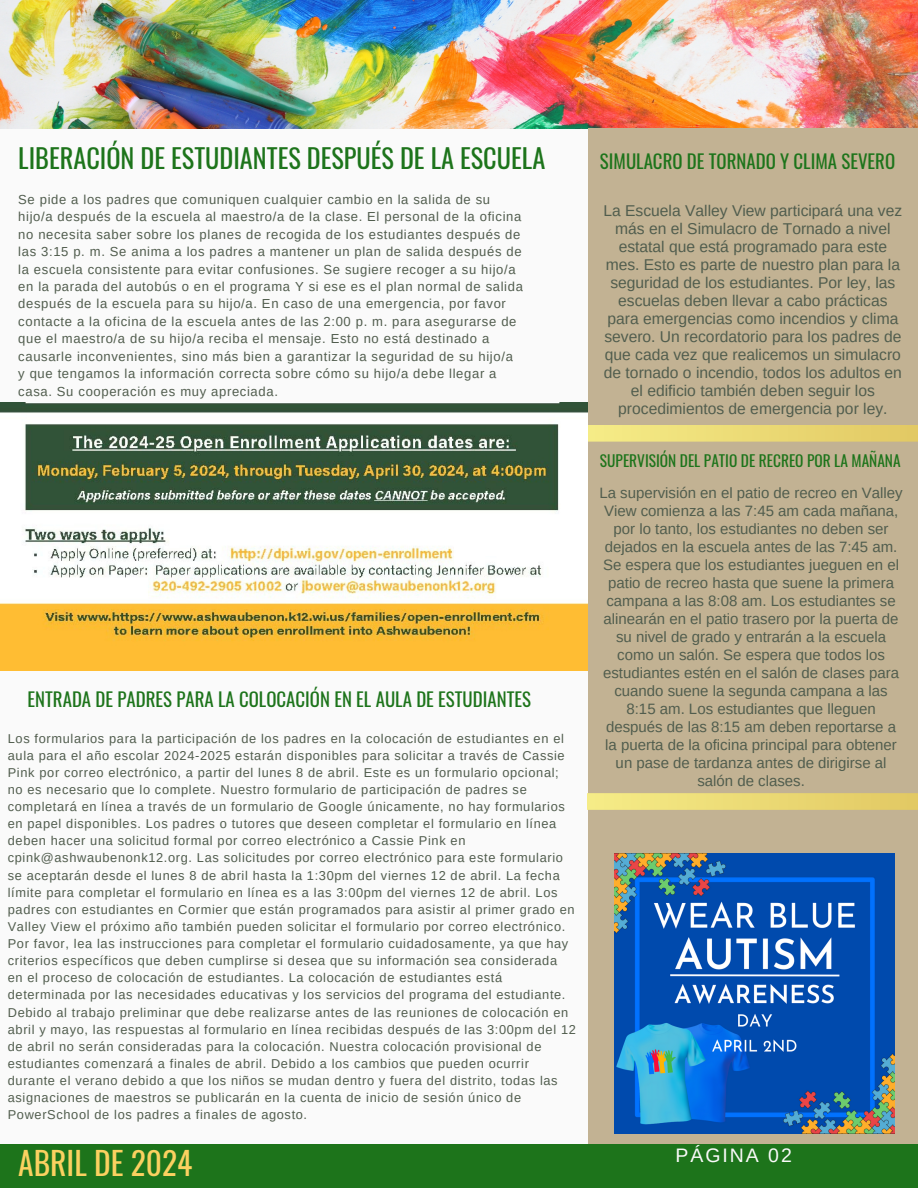
<style>
.page{position:relative;width:918px;height:1188px;background:#fafafa}
.page>*{position:absolute;margin:0;border:0;box-sizing:border-box;transform-origin:0 0}
.t1{font:31.5px "Oswald";color:#fbd160}
.t2{font:26.4px "Oswald";color:#1d741b}
.t3{font:19.5px "Arimo";letter-spacing:.1em;color:#fafafa}
.t4{font:18.9px "Oswald";color:#1d741b}
.t5{font:15.6px/18px "Arimo";color:#515d4e;text-align:center}
.t6{font:15.45px "Oswald";color:#1d741b}
.t7{font:15px/18px "Arimo";color:#515d4e;text-align:center}
.t8{font:13.05px/17.4px "Arimo";letter-spacing:.05em;color:#515d4e}
.t9{font:12.75px/17.1px "Arimo";letter-spacing:.05em;color:#515d4e}
</style>
<div class="page">
<div style="left:0;top:1144px;width:918px;height:44px;background:#1d741b"></div>
<img style="left:0;top:0;width:918px;height:128px">
<div style="left:588px;top:128px;width:330px;height:1016px;background:#c2b293"></div>
<img style="left:588px;top:426px;width:330px;height:383px">
<img style="left:0;top:403px;width:588px;height:267px">
<img style="left:614px;top:854px;width:280px;height:280px">
<p class="t2" style="left:18px;top:138px;width:529px">LIBERACIÓN DE ESTUDIANTES DESPUÉS DE LA ESCUELA</p>
<h2 class="t8" style="left:18px;top:191px;width:506px">Se pide a los padres que comuniquen cualquier cambio en la salida de su hijo/a después de la escuela al maestro/a de la clase. El personal de la oficina no necesita saber sobre los planes de recogida de los estudiantes después de las 3:15 p. m. Se anima a los padres a mantener un plan de salida después de la escuela consistente para evitar confusiones. Se sugiere recoger a su hijo/a en la parada del autobús o en el programa Y si ese es el plan normal de salida después de la escuela para su hijo/a. En caso de una emergencia, por favor contacte a la oficina de la escuela antes de las 2:00 p. m. para asegurarse de que el maestro/a de su hijo/a reciba el mensaje. Esto no está destinado a causarle inconvenientes, sino más bien a garantizar la seguridad de su hijo/a<br>y que tengamos la información correcta sobre cómo su hijo/a debe llegar a casa. Su cooperación es muy apreciada.</h2>
<h3 class="t4" style="left:28px;top:684px;width:505px">ENTRADA DE PADRES PARA LA COLOCACIÓN EN EL AULA DE ESTUDIANTES</h3>
<p class="t9" style="left:8px;top:730px;width:570px">Los formularios para la participación de los padres en la colocación de estudiantes en el aula para el año escolar 2024-2025 estarán disponibles para solicitar a través de Cassie Pink por correo electrónico, a partir del lunes 8 de abril. Este es un formulario opcional; no es necesario que lo complete. Nuestro formulario de participación de padres se completará en línea a través de un formulario de Google únicamente, no hay formularios en papel disponibles. Los padres o tutores que deseen completar el formulario en línea deben hacer una solicitud formal por correo electrónico a Cassie Pink en cpink@ashwaubenonk12.org. Las solicitudes por correo electrónico para este formulario se aceptarán desde el lunes 8 de abril hasta la 1:30pm del viernes 12 de abril. La fecha límite para completar el formulario en línea es a las 3:00pm del viernes 12 de abril. Los padres con estudiantes en Cormier que están programados para asistir al primer grado en Valley View el próximo año también pueden solicitar el formulario por correo electrónico.<br>Por favor, lea las instrucciones para completar el formulario cuidadosamente, ya que hay criterios específicos que deben cumplirse si desea que su información sea considerada<br>en el proceso de colocación de estudiantes. La colocación de estudiantes está determinada por las necesidades educativas y los servicios del programa del estudiante.<br>Debido al trabajo preliminar que debe realizarse antes de las reuniones de colocación en abril y mayo, las respuestas al formulario en línea recibidas después de las 3:00pm del 12 de abril no serán consideradas para la colocación. Nuestra colocación provisional de estudiantes comenzará a finales de abril. Debido a los cambios que pueden ocurrir durante el verano debido a que los niños se mudan dentro y fuera del distrito, todas las asignaciones de maestros se publicarán en la cuenta de inicio de sesión único de PowerSchool de los padres a finales de agosto.</p>
<p class="t4" style="left:600px;top:146px;width:297px">SIMULACRO DE TORNADO Y CLIMA SEVERO</p>
<p class="t5" style="left:603px;top:202px;width:300px">La Escuela Valley View participará una vez más en el Simulacro de Tornado a nivel estatal que está programado para este mes. Esto es parte de nuestro plan para la seguridad de los estudiantes. Por ley, las escuelas deben llevar a cabo prácticas para emergencias como incendios y clima severo. Un recordatorio para los padres de que cada vez que realicemos un simulacro de tornado o incendio, todos los adultos en el edificio también deben seguir los procedimientos de emergencia por ley.</p>
<p class="t6" style="left:600px;top:449px;width:302px">SUPERVISIÓN DEL PATIO DE RECREO POR LA MAÑANA</p>
<h5 class="t7" style="left:599px;top:484px;width:305px">La supervisión en el patio de recreo en Valley View comienza a las 7:45 am cada mañana, por lo tanto, los estudiantes no deben ser dejados en la escuela antes de las 7:45 am.<br>Se espera que los estudiantes jueguen en el patio de recreo hasta que suene la primera campana a las 8:08 am. Los estudiantes se alinearán en el patio trasero por la puerta de su nivel de grado y entrarán a la escuela como un salón. Se espera que todos los estudiantes estén en el salón de clases para cuando suene la segunda campana a las 8:15 am. Los estudiantes que lleguen después de las 8:15 am deben reportarse a la puerta de la oficina principal para obtener un pase de tardanza antes de dirigirse al salón de clases.</h5>
<p class="t1" style="left:18px;top:1139px;width:176px">ABRIL DE 2024</p>
<p class="t3" style="left:676px;top:1144px;width:118px">PÁGINA 02</p>
</div>
